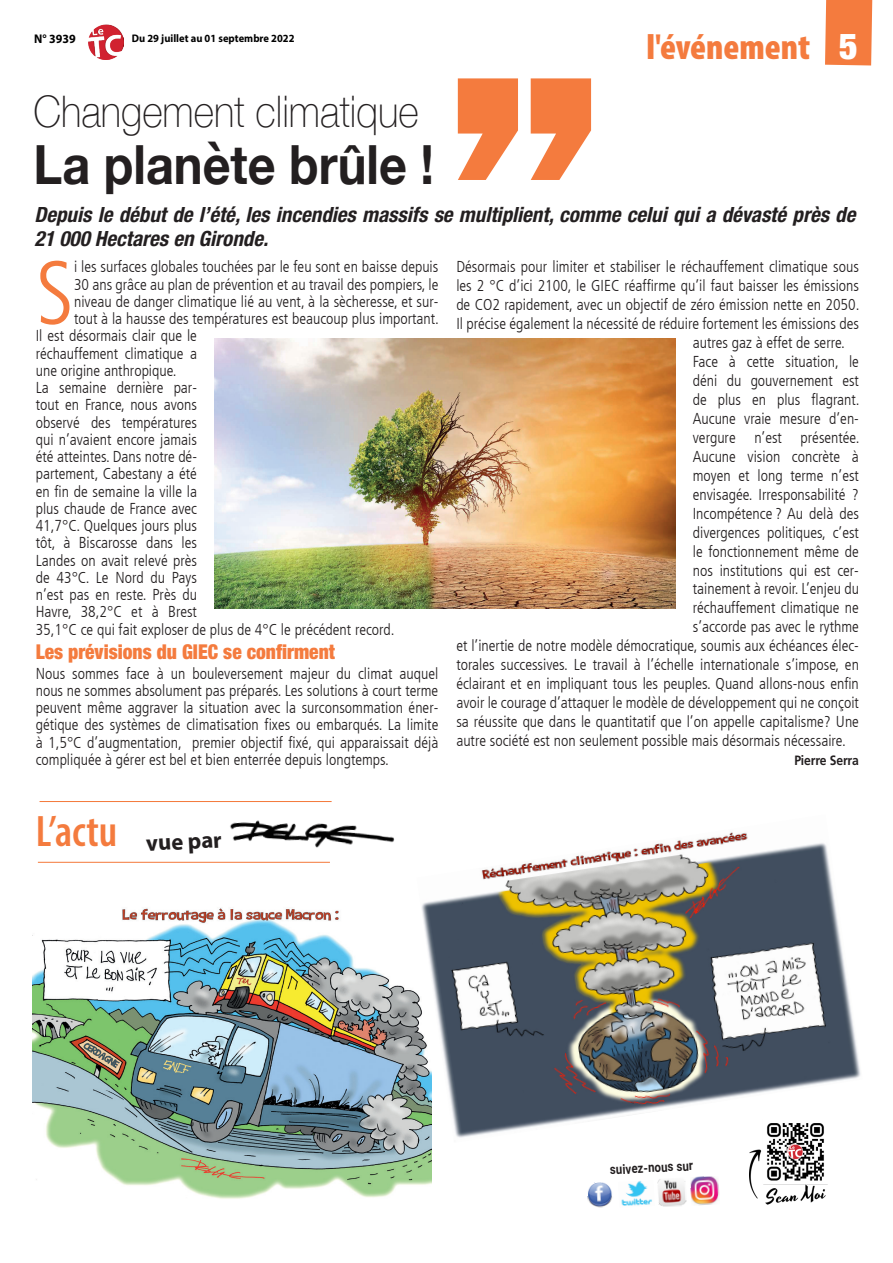
<style>
.page{position:relative;width:893px;height:1263px;background:#fff}
.page>*{position:absolute;margin:0;border:0;box-sizing:border-box;transform-origin:0 0}
._6_-_TEXTE{font:300 condensed 89.85px "Frutiger LT";color:#f47b3e}
._3_-_TITRE{font:700 54px "Helvetica Neue";color:#231f20;scale:.9 1}
.LVE_-_TEXTE{font:600 condensed 44.25px "Myriad Pro";color:#f47b3e}
._3_-_TITRE-2{font:100 43.5px "Helvetica Neue";color:#231f20;scale:.9 1}
.t1{font:900 condensed 36px "Myriad Pro";color:#f47b3e}
.t2{font:900 condensed 36px "Helvetica Neue";color:#fff}
.LVE_-_TEXTE-2{font:700 23.25px "Myriad Pro";color:#231f20}
._5_-_CHAPO{font:italic 700 condensed 21px/24px "Helvetica Neue LT Std";color:#231f20}
._7_-_INTERTITRE{font:900 condensed 20.4px "Helvetica Neue";color:#f47b3e;scale:.95 1}
._6_-_TEXTE-2{font:300 condensed 15.75px/17.2px "Frutiger LT";color:#231f20}
._8_-_SIGNATURE{font:700 13.5px "Frutiger LT Std";letter-spacing:-.01em;color:#231f20;scale:.9 1}
._2_-_SURTITRE{font:700 13.35px "Roboto";color:#231f20;scale:.85 1}
.t3{font:700 12.6px "Myriad Pro";color:#000;scale:.95 1}
.t4{font:700 10.95px "Myriad Pro";color:#000;scale:.95 1}
</style>
<div class="page">
<img style="left:88px;top:24px;width:35px;height:35px">
<div style="left:825px;top:0;width:48px;height:65px;background:#f47b3e"></div>
<svg style="left:458px;top:78px;width:133px;height:102px"></svg>
<img style="left:214px;top:338px;width:462px;height:270px">
<img style="left:230px;top:820px;width:165px;height:28px">
<hr style="left:38px;top:862px;width:292px;height:1px;background:#f47b3e">
<img style="left:33px;top:908px;width:398px;height:291px">
<img style="left:417px;top:832px;width:444px;height:311px">
<hr style="left:40px;top:801px;width:292px;height:1px;background:#f47b3e">
<img style="left:587px;top:1182px;width:25px;height:26px">
<img style="left:621px;top:1181px;width:31px;height:25px">
<img style="left:657px;top:1179px;width:30px;height:28px">
<img style="left:690px;top:1176px;width:30px;height:29px">
<img style="left:749px;top:1119px;width:80px;height:86px">
<p class="t3" style="left:34px;top:31px;width:45px">N° 3939</p>
<p class="t4" style="left:132px;top:32px;width:173px">Du 29 juillet au 01 septembre 2022</p>
<p class="t1" style="left:646px;top:24px;width:165px">l'événement</p>
<p class="t2" style="left:839px;top:24px;width:20px">5</p>
<p class="_3_-_TITRE-2" style="left:34px;top:79px;width:430px">Changement climatique</p>
<p class="_3_-_TITRE" style="left:34px;top:123px;width:446px">La planète brûle !</p>
<p class="_5_-_CHAPO" style="left:34px;top:203px;width:823px">Depuis le début de l’été, les incendies massifs se multiplient, comme celui qui a dévasté près de<br>21 000 Hectares en Gironde.</p>
<p class="_6_-_TEXTE" style="left:36px;top:242px;width:40px">S</p>
<p class="_6_-_TEXTE-2" style="left:74px;top:258px;width:366px">i les surfaces globales touchées par le feu sont en baisse depuis</p>
<p class="_6_-_TEXTE-2" style="left:456px;top:258px;width:404px">Désormais pour limiter et stabiliser le réchauffement climatique sous</p>
<p class="_6_-_TEXTE-2" style="left:456px;top:277px;width:404px">les 2 °C d’ici 2100, le GIEC réaffirme qu’il faut baisser les émissions</p>
<p class="_6_-_TEXTE-2" style="left:456px;top:296px;width:405px">de CO2 rapidement, avec un objectif de zéro émission nette en 2050.</p>
<p class="_6_-_TEXTE-2" style="left:456px;top:315px;width:404px">Il précise également la nécessité de réduire fortement les émissions des</p>
<p class="_6_-_TEXTE-2" style="left:693px;top:334px;width:154px">autres gaz à effet de serre.</p>
<p class="_6_-_TEXTE-2" style="left:693px;top:353px;width:168px">Face à cette situation, le</p>
<p class="_6_-_TEXTE-2" style="left:693px;top:372px;width:168px">déni du gouvernement est</p>
<p class="_6_-_TEXTE-2" style="left:693px;top:391px;width:168px">de plus en plus flagrant.</p>
<p class="_6_-_TEXTE-2" style="left:693px;top:410px;width:168px">Aucune vraie mesure d’en-</p>
<p class="_6_-_TEXTE-2" style="left:693px;top:429px;width:168px">vergure n’est présentée.</p>
<p class="_6_-_TEXTE-2" style="left:693px;top:448px;width:168px">Aucune vision concrète à</p>
<p class="_6_-_TEXTE-2" style="left:693px;top:467px;width:168px">moyen et long terme n’est</p>
<p class="_6_-_TEXTE-2" style="left:693px;top:486px;width:168px">envisagée. Irresponsabilité ?</p>
<p class="_6_-_TEXTE-2" style="left:693px;top:505px;width:168px">Incompétence ? Au delà des</p>
<p class="_6_-_TEXTE-2" style="left:693px;top:524px;width:168px">divergences politiques, c’est</p>
<p class="_6_-_TEXTE-2" style="left:693px;top:543px;width:168px">le fonctionnement même de</p>
<p class="_6_-_TEXTE-2" style="left:693px;top:562px;width:168px">nos institutions qui est cer-</p>
<p class="_6_-_TEXTE-2" style="left:693px;top:581px;width:168px">tainement à revoir. L’enjeu du</p>
<p class="_6_-_TEXTE-2" style="left:693px;top:600px;width:168px">réchauffement climatique ne</p>
<p class="_6_-_TEXTE-2" style="left:693px;top:618px;width:168px">s’accorde pas avec le rythme</p>
<p class="_6_-_TEXTE-2" style="left:456px;top:637px;width:404px">et l’inertie de notre modèle démocratique, soumis aux échéances élec-</p>
<p class="_6_-_TEXTE-2" style="left:456px;top:656px;width:404px">torales successives. Le travail à l’échelle internationale s’impose, en</p>
<p class="_6_-_TEXTE-2" style="left:456px;top:675px;width:404px">éclairant et en impliquant tous les peuples. Quand allons-nous enfin</p>
<p class="_6_-_TEXTE-2" style="left:456px;top:694px;width:404px">avoir le courage d’attaquer le modèle de développement qui ne conçoit</p>
<p class="_6_-_TEXTE-2" style="left:456px;top:713px;width:404px">sa réussite que dans le quantitatif que l’on appelle capitalisme? Une</p>
<p class="_6_-_TEXTE-2" style="left:456px;top:732px;width:391px">autre société est non seulement possible mais désormais nécessaire.</p>
<p class="_8_-_SIGNATURE" style="left:794px;top:752px;width:73px">Pierre Serra</p>
<p class="_6_-_TEXTE-2" style="left:74px;top:276px;width:366px">30 ans grâce au plan de prévention et au travail des pompiers, le</p>
<p class="_6_-_TEXTE-2" style="left:74px;top:293px;width:366px">niveau de danger climatique lié au vent, à la sècheresse, et sur-</p>
<p class="_6_-_TEXTE-2" style="left:74px;top:310px;width:366px">tout à la hausse des températures est beaucoup plus important.</p>
<p class="_6_-_TEXTE-2" style="left:36px;top:327px;width:163px">Il est désormais clair que le</p>
<p class="_6_-_TEXTE-2" style="left:36px;top:345px;width:163px">réchauffement climatique a</p>
<p class="_6_-_TEXTE-2" style="left:36px;top:362px;width:142px">une origine anthropique.</p>
<p class="_6_-_TEXTE-2" style="left:36px;top:379px;width:360px">La semaine dernière par-<br>tout en France, nous avons<br>observé des températures<br>qui n’avaient encore jamais<br>été atteintes. Dans notre dé-<br>partement, Cabestany a été<br>en fin de semaine la ville la<br>plus chaude de France avec<br>41,7°C. Quelques jours plus<br>tôt, à Biscarosse dans les<br>Landes on avait relevé près<br>de 43°C. Le Nord du Pays<br>n’est pas en reste. Près du<br>Havre, 38,2°C et à Brest<br>35,1°C ce qui fait exploser de plus de 4°C le précédent record.</p>
<p class="_7_-_INTERTITRE" style="left:36px;top:639px;width:316px">Les prévisions du GIEC se confirment</p>
<p class="_6_-_TEXTE-2" style="left:36px;top:665px;width:404px;text-align:justify">Nous sommes face à un bouleversement majeur du climat auquel nous ne sommes absolument pas préparés. Les solutions à court terme peuvent même aggraver la situation avec la surconsommation éner&shy;gétique des systèmes de climatisation fixes ou embarqués. La limite à 1,5°C d’augmentation, premier objectif fixé, qui apparaissait déjà compliquée à gérer est bel et bien enterrée depuis longtemps.</p>
<p class="LVE_-_TEXTE" style="left:36px;top:804px;width:83px">L’actu</p>
<p class="LVE_-_TEXTE-2" style="left:145px;top:828px;width:77px;rotate:-3deg">vue par</p>
<p class="_2_-_SURTITRE" style="left:609px;top:1160px;width:99px;rotate:-3deg">suivez-nous sur</p>
</div>
